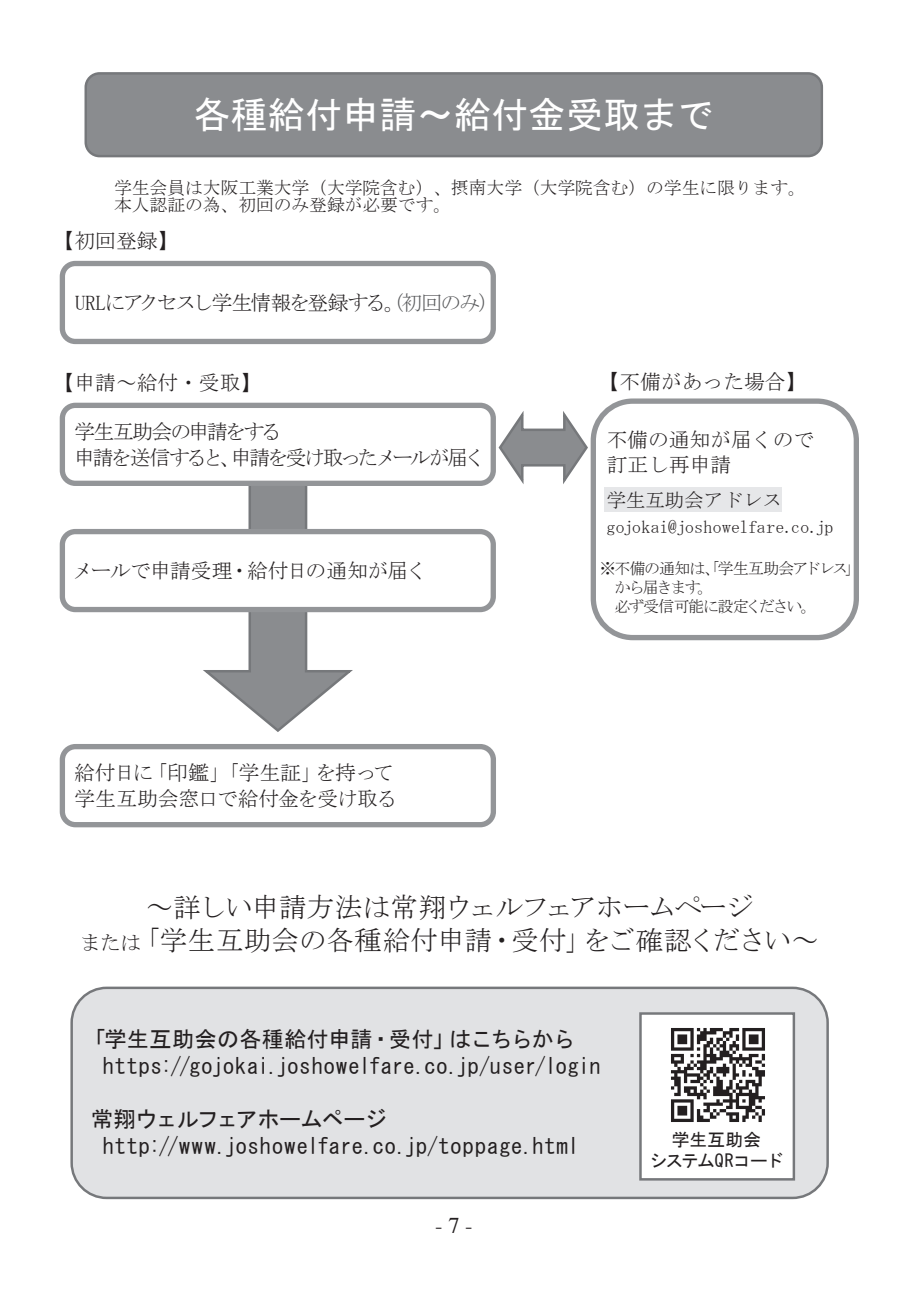
<style>
.page{position:relative;width:908px;height:1290px;background:#fff}
.page>*{position:absolute;margin:0;border:0;box-sizing:border-box;transform-origin:0 0}
.t1{font:37.25px "MS Gothic";color:#fff}
.t2{font:27.5px/33px "MS Mincho";letter-spacing:-.05em;color:#231f20}
.t3{font:27.5px "MS Mincho";letter-spacing:.005em;color:#231f20}
.t4{font:22.5px "Times";color:#231f20}
.t5{font:22.25px/26.5px "MS Gothic";letter-spacing:.02em;color:#231f20}
.t6{font:22.25px "MS Gothic";letter-spacing:.04em;color:#231f20}
.t7{font:22.25px "MS Gothic";letter-spacing:-.035em;color:#231f20}
.t8{font:20.75px/26.5px "MS Mincho";letter-spacing:-.045em;color:#231f20}
.t9{font:20.75px/26.5px "MS Mincho";letter-spacing:-.115em;color:#231f20}
.t10{font:20.75px/24.8px "MS Mincho";color:#231f20}
.t11{font:20.75px "MS Mincho";letter-spacing:-.08em;color:#231f20}
.t12{font:20.75px "MS Mincho";color:#57585a}
.t13{font:20.5px "MS Mincho";color:#231f20}
.t14{font:19.5px "MS Mincho";color:#231f20}
.t15{font:17.75px/17.8px "MS Mincho";color:#231f20}
.t16{font:17.75px "MS Gothic";letter-spacing:-.065em;color:#231f20}
.t17{font:17.75px "MS Gothic";letter-spacing:-.015em;color:#231f20}
.t18{font:16px/19.2px "MS Mincho";letter-spacing:-.08em;color:#231f20}
.t19{font:16px/19.2px "MS Mincho";letter-spacing:-.11em;color:#231f20}
.s1{color:#57585a}
</style>
<div class="page">
<div style="left:60px;top:261px;width:435px;height:83px;border:5px solid #939598;border-radius:13px"></div>
<svg style="left:203px;top:402px;width:153px;height:330px"></svg>
<div style="left:62px;top:531px;width:431px;height:78px;background:#fff;border-radius:13px"></div>
<div style="left:60px;top:529px;width:435px;height:83px;border:5px solid #939598;border-radius:13px"></div>
<div style="left:60px;top:744px;width:436px;height:83px;border:5px solid #939598;border-radius:13px"></div>
<div style="left:86px;top:73px;width:735px;height:83px;background:#8a8c8f;border-radius:14px"></div>
<div style="left:84px;top:72px;width:738px;height:85px;border:2px solid #76787b;border-radius:14px"></div>
<div style="left:62px;top:405px;width:431px;height:78px;background:#fff;border-radius:13px"></div>
<div style="left:60px;top:403px;width:435px;height:83px;border:5px solid #939598;border-radius:13px"></div>
<div style="left:590px;top:398px;width:268px;height:242px;border:5px solid #939598;border-radius:39px"></div>
<svg style="left:498px;top:411px;width:90px;height:73px"></svg>
<div style="left:72px;top:988px;width:755px;height:210px;background:#e1e2e4;border-radius:35px"></div>
<div style="left:70px;top:986px;width:758px;height:213px;border:2px solid #76787b;border-radius:35px"></div>
<div style="left:640px;top:1013px;width:153px;height:166px;background:#fff"></div>
<div style="left:639px;top:1012px;width:155px;height:168px;border:2px solid #76787b"></div>
<img style="left:671px;top:1028px;width:94px;height:94px">
<div style="left:604px;top:487px;width:177px;height:25px;background:#e6e7e9"></div>
<p class="t1" style="left:193px;top:96px;width:522px">各種給付申請～給付金受取まで</p>
<p class="t15" style="left:114px;top:178px;width:692px">学生会員は大阪工業大学（大学院含む）、摂南大学（大学院含む）の学生に限ります。本人認証の為、初回のみ登録が必要です。</p>
<p class="t8" style="left:54px;top:227px;width:126px">【初回登録【</p>
<p class="t11" style="left:75px;top:292px;width:331px">URLにアクセスし学生情報を登録する。<span class="s1">（</span></p>
<p class="t12" style="left:401px;top:292px;width:99px">初回のみ(</p>
<p class="t8" style="left:54px;top:369px;width:209px">【申請～給付・受取【</p>
<p class="t9" style="left:74px;top:418px;width:413px">学生互助会の申請をする<br>申請を送信すると申請を受け取ったメールが届く</p>
<p class="t8" style="left:219px;top:444px;width:22px">、</p>
<p class="t8" style="left:73px;top:557px;width:161px">メールで申請受理</p>
<p class="t8" style="left:229px;top:557px;width:199px">・給付日の通知が届く</p>
<p class="t8" style="left:147px;top:759px;width:176px">「印鑑」「学生証」</p>
<p class="t8" style="left:74px;top:759px;width:324px">給付日に<br>学生互助会窓口で給付金を受け取る</p>
<p class="t8" style="left:315px;top:759px;width:80px">を持って</p>
<p class="t10" style="left:598px;top:369px;width:209px">【不備があった場合【</p>
<p class="t10" style="left:606px;top:427px;width:209px">不備の通知が届くので訂正し再申請</p>
<p class="t14" style="left:606px;top:490px;width:177px">学生互助会アドレス</p>
<p class="t15" style="left:606px;top:517px;width:228px">gojokai@joshowelfare.co jp</p>
<p class="t15" style="left:809px;top:517px;width:10px">.</p>
<p class="t18" style="left:717px;top:558px;width:132px">学生互助会アドレス</p>
<p class="t18" style="left:697px;top:558px;width:24px;text-indent:-98px">※不備の通知は、「。</p>
<p class="t18" style="left:844px;top:558px;width:17px">「</p>
<p class="t19" style="left:614px;top:578px;width:204px">から届きます<br>必ず受信可能に設定ください。</p>
<p class="t13" style="left:80px;top:933px;width:62px">または</p>
<p class="t2" style="left:583px;top:891px;width:237px;text-indent:-437px">～詳しい申請方法は常翔ウェルフェアホームページ<br>をご確認ください~</p>
<p class="t3" style="left:133px;top:927px;width:460px">「学生互助会の各種給付申請・受付」</p>
<p class="t5" style="left:103px;top:1026px;width:498px;text-indent:-19px">「学生互助会の各種給付申請・受付」https://gojokai.joshowelfare.co.jp/user/login</p>
<p class="t7" style="left:91px;top:1108px;width:297px">常翔ウェルフェアホームページ</p>
<p class="t5" style="left:449px;top:1026px;width:127px">はこちらから</p>
<p class="t6" style="left:103px;top:1134px;width:477px">http://www.joshowelfare.co.jp/toppage.html</p>
<p class="t4" style="left:435px;top:1205px;width:39px">-7-</p>
<p class="t17" style="left:671px;top:1131px;width:91px">学生互助会</p>
<p class="t16" style="left:649px;top:1152px;width:136px">システムQRコード</p>
</div>
